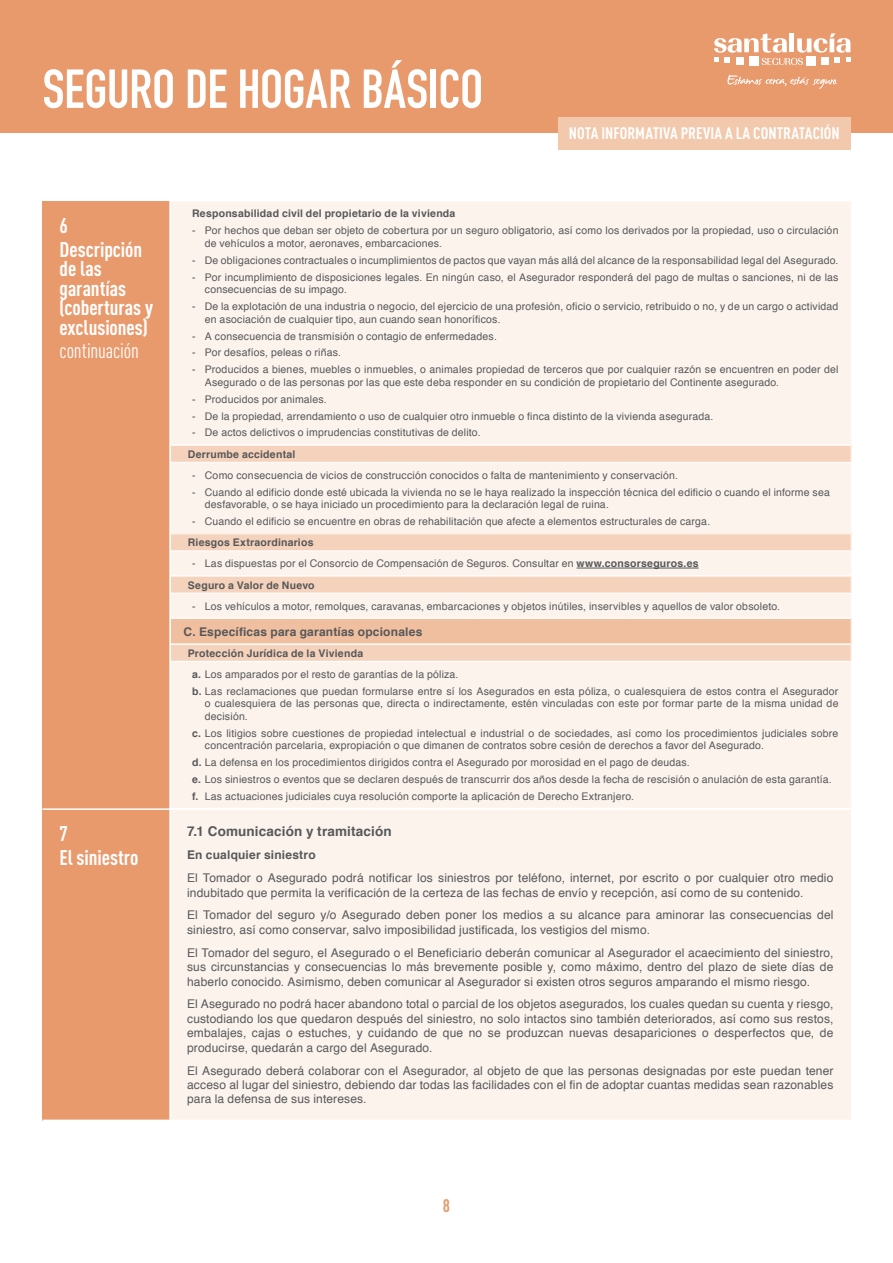
<style>
.page{position:relative;width:893px;height:1263px;background:#fff}
.page>*{position:absolute;margin:0;border:0;box-sizing:border-box;transform-origin:0 0}
.t1{font:700 54px "DIN Condensed";letter-spacing:-.005em;color:#fff}
.t2{font:700 condensed 21px/19.5px "DIN Pro";letter-spacing:-.005em;color:#fff}
.t3{font:condensed 21px "DIN Pro";letter-spacing:-.005em;color:#fff}
.t4{font:700 condensed 18px "DIN Pro";color:#e89a6d}
.t5{font:700 condensed 16.5px "DIN Pro";color:#fff}
.t6{font:700 13.5px "Helvetica";letter-spacing:.01em;color:#57585a}
.t7{font:12px/14.4px "Helvetica";letter-spacing:.01em;color:#57585a;text-align:justify}
.t8{font:700 12px "Helvetica";letter-spacing:.015em;color:#57585a}
.t9{font:10.5px/12.6px "Helvetica";letter-spacing:.015em;color:#57585a}
.t10{font:700 10.5px "Helvetica";letter-spacing:.02em;color:#57585a}
.s1{font-weight:700}
</style>
<div class="page">
<div style="left:0;top:0;width:893px;height:133px;background:#e89a6d"></div>
<div style="left:749px;top:57px;width:10px;height:9px;background:#fff"></div>
<div style="left:806px;top:57px;width:9px;height:9px;background:#fff"></div>
<svg style="left:714px;top:33px;width:136px;height:32px"></svg>
<svg style="left:727px;top:75px;width:110px;height:14px"></svg>
<div style="left:558px;top:117px;width:292px;height:32px;background:#f2c9ac"></div>
<div style="left:171px;top:201px;width:680px;height:244px;background:#fbf3ec"></div>
<hr style="left:171px;top:201px;width:680px;height:1px;background:#fff">
<div style="left:43px;top:201px;width:127px;height:609px;background:#e89a6d"></div>
<hr style="left:169px;top:201px;width:2px;height:608px;background:#fff">
<div style="left:171px;top:445px;width:680px;height:17px;background:#f5d2bb"></div>
<div style="left:171px;top:462px;width:680px;height:71px;background:#fbf3ec"></div>
<hr style="left:171px;top:445px;width:680px;height:1px;background:#fff">
<svg style="left:851px;top:445px;width:1px;height:17px"></svg>
<hr style="left:171px;top:462px;width:680px;height:1px;background:#fff">
<div style="left:171px;top:534px;width:680px;height:17px;background:#f5d2bb"></div>
<div style="left:171px;top:551px;width:680px;height:25px;background:#fbf3ec"></div>
<hr style="left:171px;top:534px;width:680px;height:1px;background:#fff">
<hr style="left:171px;top:551px;width:680px;height:1px;background:#fff">
<hr style="left:171px;top:575px;width:680px;height:1px;background:#fff">
<hr style="left:577px;top:568px;width:122px;height:1px;background:#57585a">
<div style="left:171px;top:576px;width:680px;height:17px;background:#f5d2bb"></div>
<div style="left:171px;top:593px;width:680px;height:25px;background:#fbf3ec"></div>
<hr style="left:171px;top:576px;width:680px;height:1px;background:#fff">
<hr style="left:171px;top:593px;width:680px;height:1px;background:#fff">
<div style="left:171px;top:644px;width:680px;height:17px;background:#f5d2bb"></div>
<div style="left:171px;top:661px;width:680px;height:147px;background:#fbf3ec"></div>
<hr style="left:171px;top:661px;width:680px;height:1px;background:#fff">
<div style="left:171px;top:618px;width:680px;height:26px;background:#f0bf9f"></div>
<hr style="left:171px;top:618px;width:680px;height:1px;background:#fff">
<svg style="left:851px;top:534px;width:1px;height:127px"></svg>
<hr style="left:171px;top:644px;width:680px;height:1px;background:#fff">
<div style="left:43px;top:809px;width:127px;height:311px;background:#e89a6d"></div>
<div style="left:170px;top:809px;width:680px;height:311px;background:#fbf3ec"></div>
<hr style="left:43px;top:808px;width:127px;height:2px;background:#fff">
<hr style="left:170px;top:808px;width:680px;height:2px;background:#fff">
<hr style="left:43px;top:1119px;width:127px;height:2px;background:#fff">
<hr style="left:170px;top:1119px;width:680px;height:2px;background:#fff">
<hr style="left:169px;top:810px;width:2px;height:309px;background:#fff">
<h1 class="t1" style="left:43px;top:57px;width:442px">SEGURO DE HOGAR BÁSICO</h1>
<h3 class="t5" style="left:569px;top:121px;width:272px">NOTA INFORMATIVA PREVIA A LA CONTRATACIÓN</h3>
<h2 class="t2" style="left:60px;top:212px;width:84px;line-height:23.7px">6<br>Descripción</h2>
<h2 class="t2" style="left:60px;top:257px;width:95px">de las garantías (coberturas y exclusiones)</h2>
<h2 class="t3" style="left:60px;top:336px;width:81px">continuación</h2>
<p class="t10" style="left:192px;top:205px;width:265px">Responsabilidad civil del propietario de la vivienda</p>
<p class="t9" style="left:205px;top:225px;width:635px;text-indent:-13px">- Por hechos que deban ser objeto de cobertura por un seguro obligatorio, así como los derivados por la propiedad, uso o circulación de vehículos a motor, aeronaves, embarcaciones.</p>
<p class="t9" style="left:192px;top:254px;width:648px">- De obligaciones contractuales o incumplimientos de pactos que vayan más allá del alcance de la responsabilidad legal del Asegurado.</p>
<p class="t9" style="left:205px;top:271px;width:635px;text-indent:-13px">- Por incumplimiento de disposiciones legales. En ningún caso, el Asegurador responderá del pago de multas o sanciones, ni de las consecuencias de su impago.</p>
<p class="t9" style="left:205px;top:300px;width:635px;text-indent:-13px">- De la explotación de una industria o negocio, del ejercicio de una profesión, oficio o servicio, retribuido o no, y de un cargo o actividad en asociación de cualquier tipo, aun cuando sean honoríficos.</p>
<p class="t9" style="left:192px;top:330px;width:306px">- A consecuencia de transmisión o contagio de enfermedades.</p>
<p class="t9" style="left:192px;top:347px;width:150px">- Por desafíos, peleas o riñas.</p>
<p class="t9" style="left:205px;top:364px;width:635px;text-indent:-13px">- Producidos a bienes, muebles o inmuebles, o animales propiedad de terceros que por cualquier razón se encuentren en poder del<br>Asegurado o de las personas por las que este deba responder en su condición de propietario del Continente asegurado.</p>
<p class="t9" style="left:192px;top:393px;width:136px">- Producidos por animales.</p>
<p class="t9" style="left:192px;top:410px;width:523px">- De la propiedad, arrendamiento o uso de cualquier otro inmueble o finca distinto de la vivienda asegurada.</p>
<p class="t9" style="left:192px;top:427px;width:290px">- De actos delictivos o imprudencias constitutivas de delito.</p>
<p class="t10" style="left:188px;top:445px;width:109px">Derrumbe accidental</p>
<p class="t9" style="left:192px;top:469px;width:487px">- Como consecuencia de vicios de construcción conocidos o falta de mantenimiento y conservación.</p>
<p class="t9" style="left:205px;top:486px;width:626px;text-indent:-13px">- Cuando al edificio donde esté ubicada la vivienda no se le haya realizado la inspección técnica del edificio o cuando el informe sea desfavorable, o se haya iniciado un procedimiento para la declaración legal de ruina.</p>
<p class="t9" style="left:192px;top:515px;width:520px">- Cuando el edificio se encuentre en obras de rehabilitación que afecte a elementos estructurales de carga.</p>
<p class="t10" style="left:188px;top:534px;width:127px">Riesgos Extraordinarios</p>
<p class="t9" style="left:188px;top:553px;width:512px;line-height:21.3px;text-indent:4px">- Las dispuestas por el Consorcio de Compensación de Seguros. Consultar en <span class="s1">www.consorseguros.es<br>Seguro a Valor de Nuevo</span></p>
<p class="t9" style="left:192px;top:600px;width:589px">- Los vehículos a motor, remolques, caravanas, embarcaciones y objetos inútiles, inservibles y aquellos de valor obsoleto.</p>
<p class="t9" style="left:192px;top:643px;width:268px;line-height:21px;text-indent:-4px"><span class="s1">Protección Jurídica de la Vivienda<br>a.</span> Los amparados por el resto de garantías de la póliza.</p>
<p class="t9" style="left:205px;top:685px;width:635px;text-align:justify;text-indent:-13px"><span class="s1">b.</span> Las reclamaciones que puedan formularse entre sí los Asegurados en esta póliza, o cualesquiera de estos contra el Asegurador o cualesquiera de las personas que, directa o indirectamente, estén vinculadas con este por formar parte de la misma unidad de decisión.</p>
<p class="t9" style="left:205px;top:727px;width:635px;text-indent:-13px"><span class="s1">c.</span> Los litigios sobre cuestiones de propiedad intelectual e industrial o de sociedades, así como los procedimientos judiciales sobre concentración parcelaria, expropiación o que dimanen de contratos sobre cesión de derechos a favor del Asegurado.</p>
<p class="t9" style="left:192px;top:754px;width:641px;line-height:16.8px"><span class="s1">d.</span> La defensa en los procedimientos dirigidos contra el Asegurado por morosidad en el pago de deudas.<br><span class="s1">e.</span> Los siniestros o eventos que se declaren después de transcurrir dos años desde la fecha de rescisión o anulación de esta garantía. <span class="s1">f.</span> Las actuaciones judiciales cuya resolución comporte la aplicación de Derecho Extranjero.</p>
<p class="t8" style="left:184px;top:622px;width:240px">C. Específicas para garantías opcionales</p>
<h2 class="t2" style="left:60px;top:820px;width:81px;line-height:23.7px">7<br>El siniestro</h2>
<p class="t6" style="left:187px;top:821px;width:206px">7.1 Comunicación y tramitación</p>
<p class="t8" style="left:187px;top:845px;width:130px">En cualquier siniestro</p>
<p class="t7" style="left:187px;top:871px;width:648px">El Tomador o Asegurado podrá notificar los siniestros por teléfono, internet, por escrito o por cualquier otro medio indubitado que permita la verificación de la certeza de las fechas de envío y recepción, así como de su contenido.</p>
<p class="t7" style="left:187px;top:908px;width:648px">El Tomador del seguro y/o Asegurado deben poner los medios a su alcance para aminorar las consecuencias del siniestro, así como conservar, salvo imposibilidad justificada, los vestigios del mismo.</p>
<p class="t7" style="left:187px;top:946px;width:648px">El Tomador del seguro, el Asegurado o el Beneficiario deberán comunicar al Asegurador el acaecimiento del siniestro, sus circunstancias y consecuencias lo más brevemente posible y, como máximo, dentro del plazo de siete días de haberlo conocido. Asimismo, deben comunicar al Asegurador si existen otros seguros amparando el mismo riesgo.</p>
<p class="t7" style="left:187px;top:997px;width:648px">El Asegurado no podrá hacer abandono total o parcial de los objetos asegurados, los cuales quedan su cuenta y riesgo, custodiando los que quedaron después del siniestro, no solo intactos sino también deteriorados, así como sus restos, embalajes, cajas o estuches, y cuidando de que no se produzcan nuevas desapariciones o desperfectos que, de producirse, quedarán a cargo del Asegurado.</p>
<p class="t7" style="left:187px;top:1063px;width:648px">El Asegurado deberá colaborar con el Asegurador, al objeto de que las personas designadas por este puedan tener acceso al lugar del siniestro, debiendo dar todas las facilidades con el fin de adoptar cuantas medidas sean razonables para la defensa de sus intereses.</p>
<h3 class="t4" style="left:443px;top:1192px;width:9px">8</h3>
</div>
